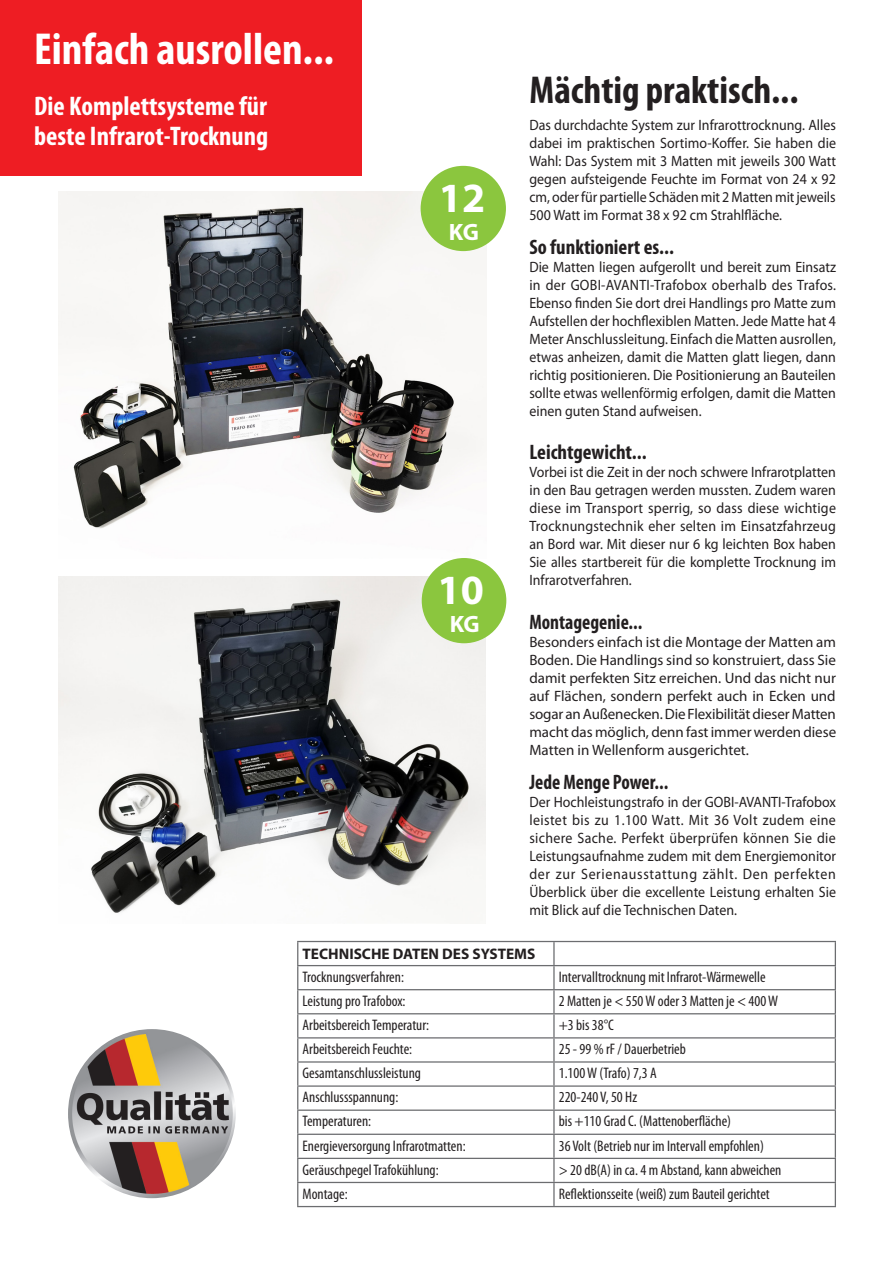
<style>
.page{position:relative;width:893px;height:1263px;background:#fff}
.page>*{position:absolute;margin:0;border:0;box-sizing:border-box;transform-origin:0 0}
.t1{font:700 condensed 45px "Myriad Pro";color:#fff}
.t2{font:700 41.7px "Myriad Pro";color:#fff}
.t3{font:700 condensed 39px "Myriad Pro";color:#231f20}
.t4{font:700 condensed 27px "Myriad Pro";color:#fff}
.t5{font:700 23.7px "Myriad Pro";color:#fff}
.t6{font:700 condensed 21px "Myriad Pro";color:#231f20}
.t7{font:700 condensed 21px "Myriad Pro";color:#231f20;scale:.93 1}
.t8{font:condensed 15.3px "Myriad Pro";color:#231f20}
.t9{font:700 15.3px "Myriad Pro";color:#231f20}
.t10{font:15px/18px "Myriad Pro";color:#231f20;text-align:justify;scale:.93 1}
.t11{font:15px/18px "Myriad Pro";color:#231f20;text-align:justify}
</style>
<div class="page">
<div style="left:0;top:0;width:361px;height:175px;background:#ee1d23"></div>
<img style="left:68px;top:1029px;width:168px;height:169px">
<svg style="left:298px;top:942px;width:537px;height:264px"></svg>
<hr style="left:297px;top:941px;width:257px;height:1px;background:#6c6d70">
<hr style="left:553px;top:942px;width:2px;height:23px;background:#6c6d70">
<hr style="left:554px;top:941px;width:282px;height:1px;background:#6c6d70">
<hr style="left:297px;top:965px;width:257px;height:1px;background:#6c6d70">
<hr style="left:553px;top:966px;width:2px;height:23px;background:#6c6d70">
<hr style="left:554px;top:965px;width:282px;height:1px;background:#6c6d70">
<hr style="left:297px;top:989px;width:257px;height:1px;background:#6c6d70">
<hr style="left:553px;top:990px;width:2px;height:23px;background:#6c6d70">
<hr style="left:554px;top:989px;width:282px;height:1px;background:#6c6d70">
<hr style="left:297px;top:1013px;width:257px;height:1px;background:#6c6d70">
<hr style="left:553px;top:1014px;width:2px;height:23px;background:#6c6d70">
<hr style="left:554px;top:1013px;width:282px;height:1px;background:#6c6d70">
<hr style="left:297px;top:1037px;width:257px;height:1px;background:#6c6d70">
<hr style="left:553px;top:1038px;width:2px;height:23px;background:#6c6d70">
<hr style="left:554px;top:1037px;width:282px;height:1px;background:#6c6d70">
<hr style="left:297px;top:1061px;width:257px;height:1px;background:#6c6d70">
<hr style="left:553px;top:1062px;width:2px;height:23px;background:#6c6d70">
<hr style="left:554px;top:1061px;width:282px;height:1px;background:#6c6d70">
<hr style="left:297px;top:1085px;width:257px;height:2px;background:#6c6d70">
<hr style="left:553px;top:1087px;width:2px;height:22px;background:#6c6d70">
<hr style="left:554px;top:1085px;width:282px;height:2px;background:#6c6d70">
<hr style="left:297px;top:1109px;width:257px;height:2px;background:#6c6d70">
<hr style="left:553px;top:1111px;width:2px;height:22px;background:#6c6d70">
<hr style="left:554px;top:1109px;width:282px;height:2px;background:#6c6d70">
<hr style="left:297px;top:1133px;width:257px;height:2px;background:#6c6d70">
<hr style="left:553px;top:1135px;width:2px;height:23px;background:#6c6d70">
<hr style="left:554px;top:1133px;width:282px;height:2px;background:#6c6d70">
<hr style="left:297px;top:1158px;width:257px;height:1px;background:#6c6d70">
<hr style="left:553px;top:1159px;width:2px;height:23px;background:#6c6d70">
<hr style="left:554px;top:1158px;width:282px;height:1px;background:#6c6d70">
<svg style="left:297px;top:942px;width:1px;height:264px"></svg>
<hr style="left:297px;top:1182px;width:257px;height:1px;background:#6c6d70">
<hr style="left:297px;top:1206px;width:257px;height:1px;background:#6c6d70">
<hr style="left:553px;top:1183px;width:2px;height:23px;background:#6c6d70">
<svg style="left:835px;top:942px;width:1px;height:264px"></svg>
<hr style="left:554px;top:1182px;width:282px;height:1px;background:#6c6d70">
<hr style="left:554px;top:1206px;width:282px;height:1px;background:#6c6d70">
<img style="left:58px;top:191px;width:428px;height:338px">
<img style="left:58px;top:577px;width:427px;height:336px">
<div style="left:421px;top:166px;width:85px;height:85px;background:#8bc63e;border-radius:50%"></div>
<div style="left:422px;top:558px;width:84px;height:85px;background:#8bc63e;border-radius:50%"></div>
<p class="t1" style="left:34px;top:20px;width:302px">Einfach ausrollen...</p>
<p class="t4" style="left:34px;top:89px;width:234px">Die Komplettsysteme für</p>
<p class="t4" style="left:34px;top:119px;width:236px">beste Infrarot-Trocknung</p>
<p class="t2" style="left:439px;top:170px;width:48px">12</p>
<p class="t5" style="left:449px;top:216px;width:31px">KG</p>
<p class="t2" style="left:438px;top:563px;width:48px">10</p>
<p class="t5" style="left:450px;top:608px;width:31px">KG</p>
<p class="t3" style="left:529px;top:66px;width:271px">Mächtig praktisch...</p>
<p class="t10" style="left:529px;top:116px;width:331px">Das durchdachte System zur Infrarottrocknung. Alles dabei im praktischen Sortimo-Koffer. Sie haben die Wahl: Das System mit 3 Matten mit jeweils 300 Watt gegen aufsteigende Feuchte im Format von 24 x 92 cm, oder für partielle Schäden mit 2 Matten mit jeweils 500 Watt im Format 38 x 92 cm Strahlfläche.</p>
<p class="t6" style="left:529px;top:234px;width:146px">So funktioniert es...</p>
<p class="t10" style="left:529px;top:258px;width:331px">Die Matten liegen aufgerollt und bereit zum Einsatz in der GOBI-AVANTI-Trafobox oberhalb des Trafos.<br>Ebenso finden Sie dort drei Handlings pro Matte zum Aufstellen der hochflexiblen Matten. Jede Matte hat 4<br>Meter Anschlussleitung. Einfach die Matten ausrollen, etwas anheizen, damit die Matten glatt liegen, dann richtig positionieren. Die Positionierung an Bauteilen sollte etwas wellenförmig erfolgen, damit die Matten einen guten Stand aufweisen.</p>
<p class="t6" style="left:529px;top:439px;width:119px">Leichtgewicht...</p>
<p class="t10" style="left:529px;top:463px;width:331px">Vorbei ist die Zeit in der noch schwere Infrarotplatten in den Bau getragen werden mussten. Zudem waren diese im Transport sperrig, so dass diese wichtige Trocknungstechnik eher selten im Einsatzfahrzeug an Bord war. Mit dieser nur 6 kg leichten Box haben Sie alles startbereit für die komplette Trocknung im Infrarotverfahren.</p>
<p class="t7" style="left:529px;top:608px;width:123px">Montagegenie...</p>
<p class="t11" style="left:529px;top:632px;width:308px">Besonders einfach ist die Montage der Matten am Boden. Die Handlings sind so konstruiert, dass Sie damit perfekten Sitz erreichen. Und das nicht nur auf Flächen, sondern perfekt auch in Ecken und sogar an Außenecken. Die Flexibilität dieser Matten macht das möglich, denn fast immer werden diese Matten in Wellenform ausgerichtet.</p>
<p class="t7" style="left:529px;top:769px;width:151px">Jede Menge Power...</p>
<p class="t10" style="left:529px;top:793px;width:331px">Der Hochleistungstrafo in der GOBI-AVANTI-Trafobox leistet bis zu 1.100 Watt. Mit 36 Volt zudem eine sichere Sache. Perfekt überprüfen können Sie die Leistungsaufnahme zudem mit dem Energiemonitor der zur Serienausstattung zählt. Den perfekten Überblick über die excellente Leistung erhalten Sie mit Blick auf die Technischen Daten.</p>
<p class="t9" style="left:303px;top:944px;width:234px">TECHNISCHE DATEN DES SYSTEMS</p>
<p class="t8" style="left:303px;top:967px;width:103px">Trocknungsverfahren:</p>
<p class="t8" style="left:559px;top:967px;width:208px">Intervalltrocknung mit Infrarot-Wärmewelle</p>
<p class="t8" style="left:303px;top:992px;width:104px">Leistung pro Trafobox:</p>
<p class="t8" style="left:559px;top:992px;width:221px">2 Matten je &lt; 550 W oder 3 Matten je &lt; 400 W</p>
<p class="t8" style="left:303px;top:1016px;width:128px">Arbeitsbereich Temperatur:</p>
<p class="t8" style="left:559px;top:1016px;width:56px">+3 bis 38°C</p>
<p class="t8" style="left:303px;top:1040px;width:111px">Arbeitsbereich Feuchte:</p>
<p class="t8" style="left:559px;top:1040px;width:129px">25 - 99 % rF / Dauerbetrieb</p>
<p class="t8" style="left:303px;top:1064px;width:120px">Gesamtanschlussleistung</p>
<p class="t8" style="left:559px;top:1064px;width:100px">1.100 W (Trafo) 7,3 A</p>
<p class="t8" style="left:303px;top:1088px;width:97px">Anschlussspannung:</p>
<p class="t8" style="left:559px;top:1088px;width:80px">220-240 V, 50 Hz</p>
<p class="t8" style="left:303px;top:1112px;width:70px">Temperaturen:</p>
<p class="t8" style="left:559px;top:1112px;width:174px">bis +110 Grad C. (Mattenoberfläche)</p>
<p class="t8" style="left:303px;top:1136px;width:165px">Energieversorgung Infrarotmatten:</p>
<p class="t8" style="left:559px;top:1136px;width:207px">36 Volt (Betrieb nur im Intervall empfohlen)</p>
<p class="t8" style="left:303px;top:1160px;width:138px">Geräuschpegel Trafokühlung:</p>
<p class="t8" style="left:559px;top:1160px;width:224px">&gt; 20 dB(A) in ca. 4 m Abstand, kann abweichen</p>
<p class="t8" style="left:303px;top:1184px;width:47px">Montage:</p>
<p class="t8" style="left:559px;top:1184px;width:213px">Reflektionsseite (weiß) zum Bauteil gerichtet</p>
</div>
